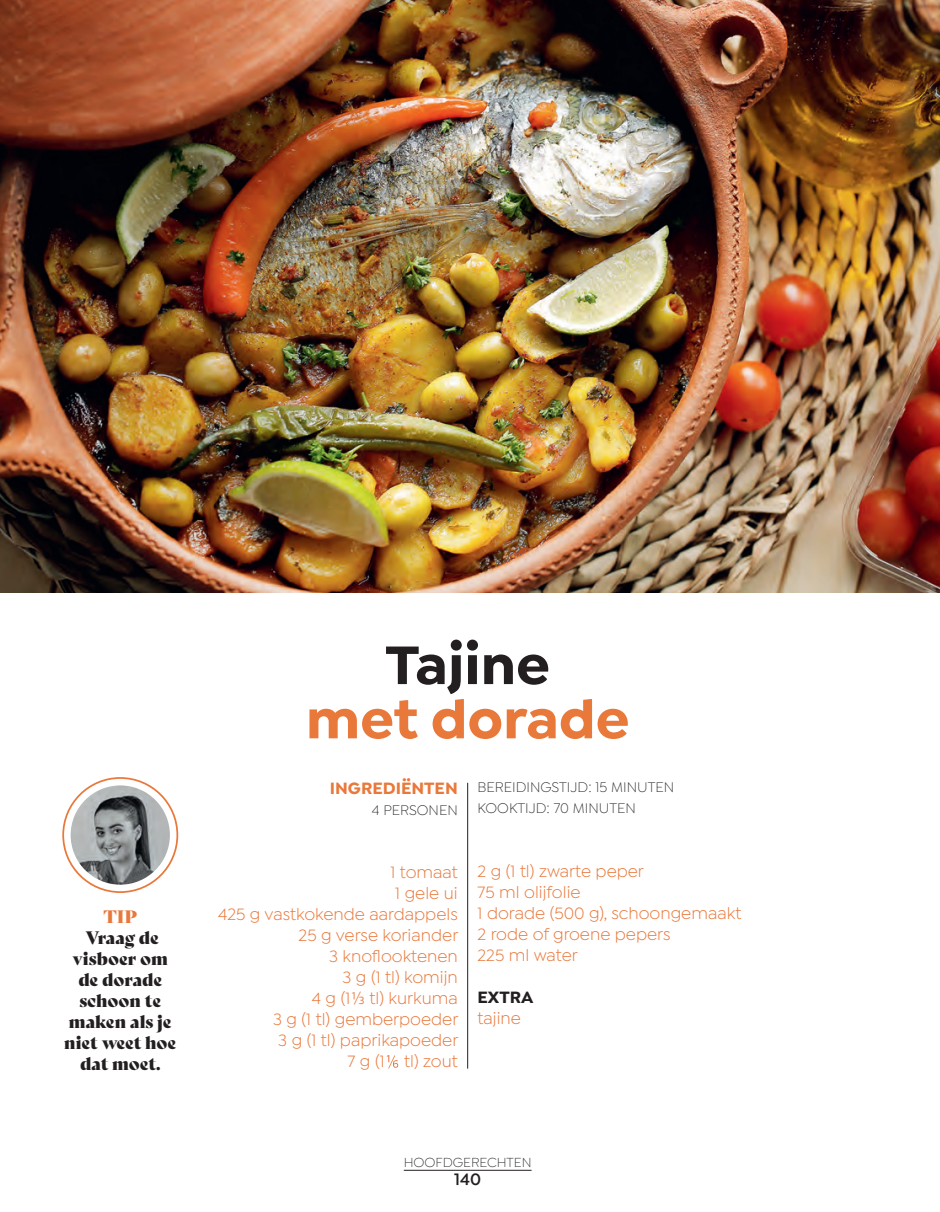
<style>
.page{position:relative;width:940px;height:1212px;background:#fff}
.page>*{position:absolute;margin:0;border:0;box-sizing:border-box;transform-origin:0 0}
.t1{font:700 57.75px "Isidora Sans";color:#e9783b}
.t2{font:700 57.75px "Isidora Sans";color:#231f20}
.t3{font:17.5px/21px "Isidora Sans";color:#e9783b;text-align:right}
.t4{font:17.5px/21px "Bely Display";color:#231f20;text-align:center}
.t5{font:700 17.5px "Isidora Sans";color:#e9783b}
.t6{font:700 17.5px "Isidora Sans";color:#231f20}
.t7{font:600 17.5px "Isidora Sans";color:#231f20}
.t8{font:17.5px "Bely Display";color:#e9783b}
.t9{font:300 14.88px/21px "Isidora Sans";color:#231f20}
.t10{font:300 14px "Isidora Sans";color:#231f20}
.s1{font-family:"Orgon";font-weight:200}
</style>
<div class="page">
<hr style="left:404px;top:1170px;width:127px;height:1px;background:#231f20">
<hr style="left:467px;top:783px;width:1px;height:285px;background:#231f20">
<div style="left:62px;top:777px;width:116px;height:116px;border:2px solid #e9783b;border-radius:50%"></div>
<img style="left:71px;top:785px;width:99px;height:99px;border-radius:50px">
<img style="left:0;top:0;width:939px;height:592px">
<svg style="left:387px;top:1055px;width:11px;height:13px"></svg>
<p class="t8" style="left:103px;top:902px;width:35px">TIP</p>
<p class="t4" style="left:64px;top:926px;width:114px">Vraag de visboer om de dorade schoon te maken als je niet weet hoe dat moet.</p>
<h1 class="t2" style="left:385px;top:629px;width:166px">Tajine</h1>
<h1 class="t1" style="left:306px;top:683px;width:325px">met dorade</h1>
<p class="t5" style="left:330px;top:777px;width:129px">INGREDIËNTEN</p>
<p class="t9" style="left:372px;top:799px;width:87px">4 PERSONEN</p>
<p class="t9" style="left:477px;top:777px;width:198px">BEREIDINGSTIJD: 15 MINUTEN<br>KOOKTIJD: 70 MINUTEN</p>
<p class="t3" style="left:218px;top:862px;width:242px">1 tomaat<br>1 gele ui<br>425 g vastkokende aardappels<br>25 g verse koriander<br>3 knoflooktenen<br>3 g (1 tl) komijn<br>4 g (1<span class="s1">⅓</span> tl) kurkuma<br>3 g (1 tl) gemberpoeder<br>3 g (1 tl) paprikapoeder<br>7 g (1 tl) zout</p>
<p class="t3" style="left:477px;top:861px;width:265px;text-align:left">2 g (1 tl) zwarte peper<br>75 ml olijfolie<br>1 dorade (500 g), schoongemaakt<br>2 rode of groene pepers<br>225 ml water</p>
<p class="t6" style="left:477px;top:987px;width:57px">EXTRA</p>
<p class="t3" style="left:477px;top:1008px;width:45px">tajine</p>
<p class="t10" style="left:404px;top:1154px;width:129px">HOOFDGERECHTEN</p>
<p class="t7" style="left:454px;top:1169px;width:29px">140</p>
</div>
